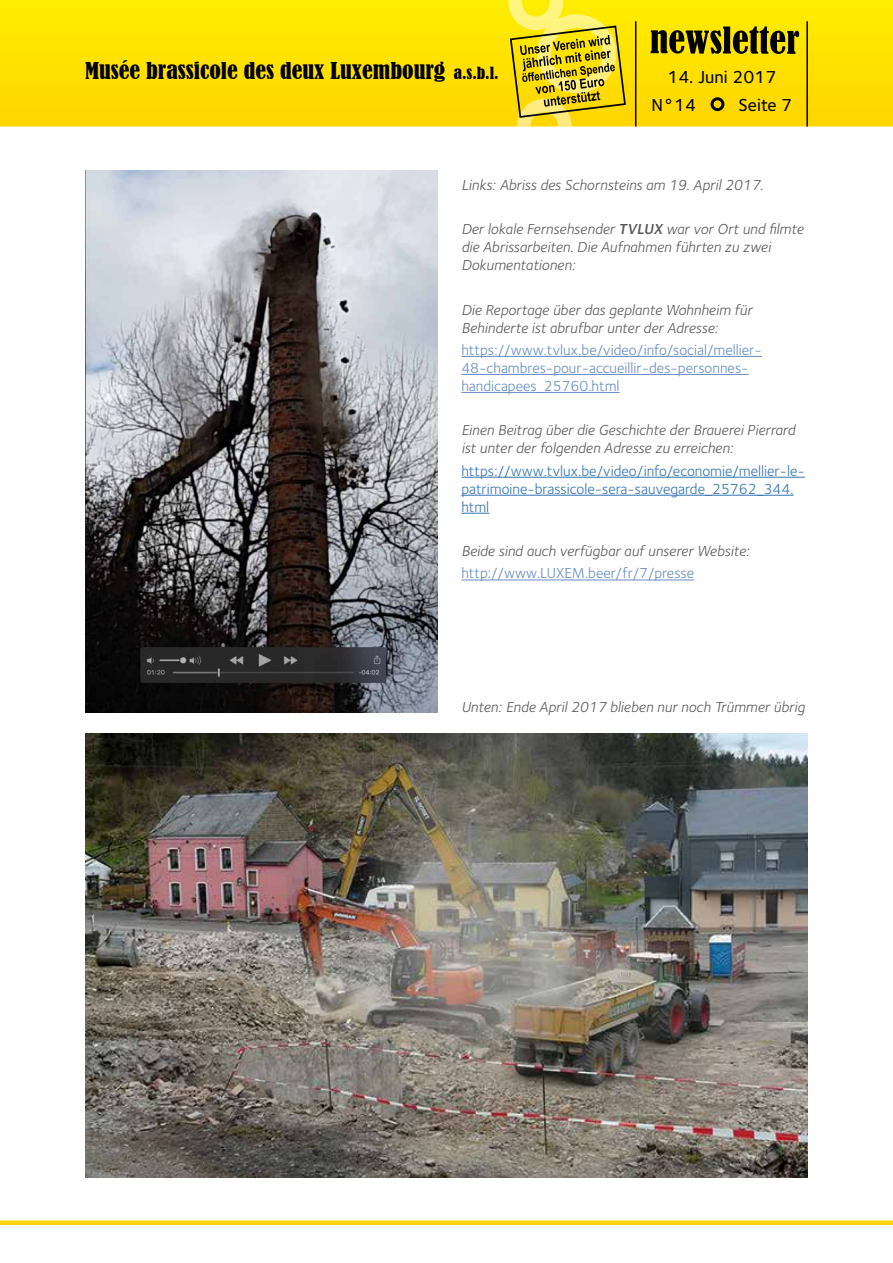
<style>
.page{position:relative;width:893px;height:1263px;background:#fff}
.page>*{position:absolute;margin:0;border:0;box-sizing:border-box;transform-origin:0 0}
.t1{font:condensed 21.75px "Bernard";color:#000;scale:1.1 1}
.t2{font:18px/28.5px "Foundry Sterling Medium CE";color:#000}
.t3{font:15px/18px "Foundry Sterling Book Italic CE";color:#58585a}
.t4{font:15px/18px "Foundry Sterling Book CE";color:#678dc4}
.t5{font:15px/18px "Foundry Sterling";color:#3374b5}
.s1{font-size:15.75px}
.s2{font-family:"Foundry Sterling Demi CE";font-style:italic}
</style>
<div class="page">
<svg style="left:0;top:0;width:893px;height:126px;background:#fee100"></svg>
<svg style="left:651px;top:26px;width:148px;height:28px;background:#7d7000"></svg>
<div style="left:712px;top:99px;width:11px;height:11px;background:#ffd400;border-radius:50%"></div>
<div style="left:711px;top:97px;width:13px;height:14px;border:3px solid #000;border-radius:50%"></div>
<div style="left:0;top:1220px;width:893px;height:5px;background:#ffd400"></div>
<hr style="left:806px;top:21px;width:2px;height:105px;background:#000">
<svg style="left:453px;top:66px;width:46px;height:14px"></svg>
<svg style="left:508px;top:0;width:129px;height:126px;background:#dbc41e"></svg>
<img style="left:85px;top:170px;width:352px;height:542px">
<img style="left:85px;top:733px;width:723px;height:445px">
<hr style="left:461px;top:356px;width:301px;height:1px;background:#678dc4">
<hr style="left:461px;top:374px;width:288px;height:1px;background:#678dc4">
<hr style="left:461px;top:392px;width:158px;height:1px;background:#678dc4">
<hr style="left:461px;top:477px;width:344px;height:1px;background:#3374b5">
<hr style="left:461px;top:495px;width:333px;height:1px;background:#3374b5">
<svg style="left:461px;top:513px;width:28px;height:1px"></svg>
<hr style="left:461px;top:580px;width:233px;height:1px;background:#678dc4">
<h1 class="t1" style="left:85px;top:58px;width:378px">Musée brassicole des deux Luxembourg <span class="s1">a.s.b.l.</span></h1>
<p class="t2" style="left:651px;top:63px;width:126px;text-indent:16px">14. Juni 2017<br>N°14</p>
<p class="t2" style="left:738px;top:91px;width:55px">Seite 7</p>
<p class="t3" style="left:461px;top:176px;width:304px">Links: Abriss des Schornsteins am 19. April 2017.</p>
<p class="t3" style="left:461px;top:220px;width:344px">Der lokale Fernsehsender <span class="s2">TVLUX</span> war vor Ort und filmte die Abrissarbeiten. Die Aufnahmen führten zu zwei<br>Dokumentationen:</p>
<p class="t3" style="left:461px;top:301px;width:293px">Die Reportage über das geplante Wohnheim für<br>Behinderte ist abrufbar unter der Adresse:</p>
<p class="t4" style="left:461px;top:341px;width:302px">https://www.tvlux.be/video/info/social/mellier-<br>48-chambres-pour-accueillir-des-personnes&shy;handicapees_25760.html</p>
<p class="t3" style="left:461px;top:422px;width:335px">Einen Beitrag über die Geschichte der Brauerei Pierrard ist unter der folgenden Adresse zu erreichen:</p>
<p class="t5" style="left:461px;top:461px;width:345px">https://www.tvlux.be/video/info/economie/mellier-le&shy;patrimoine-brassicole-sera-sauvegarde_25762_344. html</p>
<p class="t3" style="left:461px;top:542px;width:290px">Beide sind auch verfügbar auf unserer Website:</p>
<p class="t4" style="left:461px;top:565px;width:234px">http://www.LUXEM.beer/fr/7/presse</p>
<p class="t3" style="left:461px;top:698px;width:345px">Unten: Ende April 2017 blieben nur noch Trümmer übrig</p>
</div>
